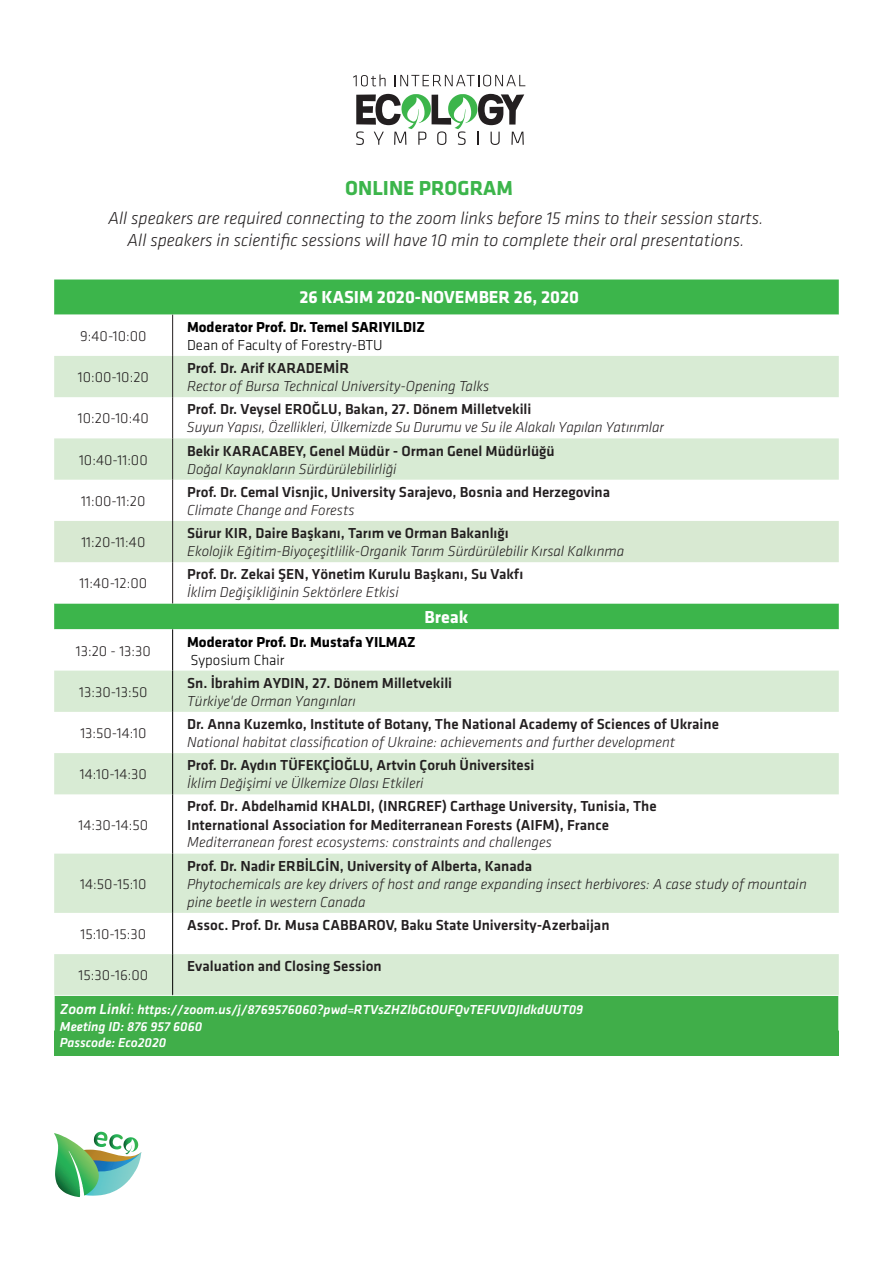
<style>
.page{position:relative;width:893px;height:1263px;background:#fff}
.page>*{position:absolute;margin:0;border:0;box-sizing:border-box;transform-origin:0 0}
.t1{font:700 21px "Klavika";color:#3cb54b}
.t2{font:italic 300 18px/21px "Klavika";color:#231f20;text-align:center}
.t3{font:700 18px "Klavika";color:#fff}
.t4{font:500 15px/18.1px "Klavika";color:#231f20}
.t5{font:italic 300 15px/18px "Klavika";color:#231f20}
.t6{font:300 15px "Klavika";color:#231f20}
.t7{font:700 15px "Klavika";color:#000001}
.t8{font:300 15px "Klavika";color:#000001}
.t9{font:italic 500 13.5px/16.2px "Klavika";color:#fff}
.s1{font-size:15px}
.s2{font-weight:400;font-style:normal;font-size:15px}
</style>
<div class="page">
<svg style="left:54px;top:1132px;width:87px;height:65px"></svg>
<svg style="left:353px;top:74px;width:33px;height:12px"></svg>
<svg style="left:395px;top:75px;width:130px;height:11px"></svg>
<svg style="left:356px;top:94px;width:168px;height:51px"></svg>
<div style="left:54px;top:279px;width:785px;height:36px;background:#3cb54b"></div>
<svg style="left:54px;top:356px;width:785px;height:639px"></svg>
<div style="left:54px;top:521px;width:785px;height:41px;background:#d8e9d2"></div>
<div style="left:54px;top:996px;width:785px;height:60px;background:#40ae49"></div>
<hr style="left:172px;top:315px;width:1px;height:41px;background:#231f20">
<hr style="left:172px;top:356px;width:1px;height:41px;background:#231f20">
<hr style="left:172px;top:397px;width:1px;height:41px;background:#231f20">
<hr style="left:172px;top:480px;width:1px;height:41px;background:#231f20">
<hr style="left:172px;top:438px;width:1px;height:42px;background:#231f20">
<hr style="left:172px;top:521px;width:1px;height:41px;background:#231f20">
<hr style="left:172px;top:562px;width:1px;height:41px;background:#231f20">
<hr style="left:172px;top:629px;width:1px;height:42px;background:#000">
<hr style="left:172px;top:671px;width:1px;height:41px;background:#000">
<hr style="left:172px;top:712px;width:1px;height:41px;background:#000">
<hr style="left:172px;top:753px;width:1px;height:41px;background:#000">
<hr style="left:172px;top:794px;width:1px;height:60px;background:#000">
<hr style="left:172px;top:854px;width:1px;height:59px;background:#000">
<hr style="left:172px;top:913px;width:1px;height:41px;background:#000">
<hr style="left:172px;top:954px;width:1px;height:41px;background:#000">
<hr style="left:54px;top:995px;width:1px;height:35px;background:#fff">
<hr style="left:838px;top:995px;width:1px;height:35px;background:#fff">
<h1 class="t1" style="left:345px;top:176px;width:169px">ONLINE PROGRAM</h1>
<p class="t2" style="left:108px;top:208px;width:657px">All speakers are required connecting to the zoom links before 15 mins to their session starts.<br>All speakers in scientific sessions will have 10 min to complete their oral presentations.</p>
<p class="t6" style="left:80px;top:327px;width:68px">9:40-10:00</p>
<p class="t6" style="left:78px;top:368px;width:73px">10:00-10:20</p>
<p class="t6" style="left:78px;top:409px;width:73px">10:20-10:40</p>
<p class="t6" style="left:79px;top:451px;width:70px">10:40-11:00</p>
<p class="t6" style="left:81px;top:492px;width:66px">11:00-11:20</p>
<p class="t6" style="left:81px;top:533px;width:66px">11:20-11:40</p>
<p class="t6" style="left:80px;top:574px;width:69px">11:40-12:00</p>
<p class="t6" style="left:76px;top:642px;width:77px">13:20 - 13:30</p>
<p class="t6" style="left:79px;top:683px;width:70px">13:30-13:50</p>
<p class="t6" style="left:80px;top:724px;width:68px">13:50-14:10</p>
<p class="t6" style="left:80px;top:765px;width:68px">14:10-14:30</p>
<p class="t6" style="left:79px;top:816px;width:71px">14:30-14:50</p>
<p class="t6" style="left:80px;top:875px;width:68px">14:50-15:10</p>
<p class="t6" style="left:81px;top:925px;width:67px">15:10-15:30</p>
<p class="t3" style="left:299px;top:284px;width:281px">26 KASIM 2020-NOVEMBER 26, 2020</p>
<p class="t7" style="left:187px;top:316px;width:239px">Moderator Prof. Dr. Temel SARIYILDIZ</p>
<p class="t8" style="left:187px;top:336px;width:197px">Dean of Faculty of Forestry-BTU</p>
<p class="t4" style="left:187px;top:359px;width:164px">Prof. Dr. Arif KARADEMİR</p>
<p class="t5" style="left:187px;top:377px;width:304px">Rector of Bursa Technical University-Opening Talks</p>
<p class="t4" style="left:187px;top:400px;width:346px">Prof. Dr. Veysel EROĞLU, Bakan, 27. Dönem Milletvekili</p>
<p class="t5" style="left:187px;top:419px;width:479px">Suyun Yapısı, Özellikleri, Ülkemizde Su Durumu ve Su ile Alakalı Yapılan Yatırımlar</p>
<p class="t4" style="left:187px;top:441px;width:369px">Bekir KARACABEY, Genel Müdür - Orman Genel Müdürlüğü</p>
<p class="t5" style="left:187px;top:459px;width:211px">Doğal Kaynakların Sürdürülebilirliği</p>
<p class="t4" style="left:187px;top:482px;width:425px">Prof. Dr. Cemal Visnjic, University Sarajevo, Bosnia and Herzegovina</p>
<p class="t5" style="left:187px;top:501px;width:169px">Climate Change and Forests</p>
<p class="t4" style="left:187px;top:524px;width:323px">Sürur KIR, Daire Başkanı, Tarım ve Orman Bakanlığı</p>
<p class="t5" style="left:187px;top:542px;width:439px">Ekolojik Eğitim-Biyoçeşitlilik-Organik Tarım Sürdürülebilir Kırsal Kalkınma</p>
<p class="t4" style="left:187px;top:565px;width:338px">Prof. Dr. Zekai ŞEN, Yönetim Kurulu Başkanı, Su Vakfı</p>
<p class="t5" style="left:187px;top:583px;width:213px">İklim Değişikliğinin Sektörlere Etkisi</p>
<p class="t3" style="left:425px;top:604px;width:45px">Break</p>
<p class="t7" style="left:187px;top:631px;width:230px">Moderator Prof. Dr. Mustafa YILMAZ</p>
<p class="t8" style="left:190px;top:651px;width:96px">Syposium Chair</p>
<p class="t4" style="left:187px;top:673px;width:267px">Sn. İbrahim AYDIN, 27. Dönem Milletvekili</p>
<p class="t5" style="left:187px;top:692px;width:170px">Türkiye'de Orman Yangınları</p>
<p class="t4" style="left:187px;top:715px;width:533px">Dr. Anna Kuzemko, Institute of Botany, The National Academy of Sciences of Ukraine</p>
<p class="t5" style="left:187px;top:733px;width:490px">National habitat classification of Ukraine: achievements and further development</p>
<p class="t4" style="left:187px;top:756px;width:349px">Prof. Dr. Aydın TÜFEKÇİOĞLU, Artvin Çoruh Üniversitesi</p>
<p class="t5" style="left:187px;top:774px;width:238px">İklim Değişimi ve Ülkemize Olası Etkileri</p>
<p class="t4" style="left:187px;top:797px;width:471px">Prof. Dr. Abdelhamid KHALDI, (INRGREF) Carthage University, Tunisia, The<br>International Association for Mediterranean Forests (AIFM), France</p>
<p class="t5" style="left:187px;top:833px;width:366px">Mediterranean forest ecosystems: constraints and challenges</p>
<p class="t4" style="left:187px;top:856px;width:346px">Prof. Dr. Nadir ERBİLGİN, University of Alberta, Kanada</p>
<p class="t5" style="left:187px;top:875px;width:621px">Phytochemicals are key drivers of host and range expanding insect herbivores: A case study of mountain pine beetle in western Canada</p>
<p class="t4" style="left:187px;top:916px;width:424px">Assoc. Prof. Dr. Musa CABBAROV, Baku State University-Azerbaijan</p>
<p class="t4" style="left:187px;top:957px;width:196px">Evaluation and Closing Session</p>
<p class="t9" style="left:60px;top:1002px;width:525px"><span class="s1">Zoom Linki</span><span class="s2">:</span> https://zoom.us/j/8769576060?pwd=RTVsZHZlbGtOUFQvTEFUVDJIdkdUUT09<br>Meeting ID: 876 957 6060<br>Passcode: Eco2020</p>
<p class="t6" style="left:79px;top:966px;width:71px">15:30-16:00</p>
</div>
